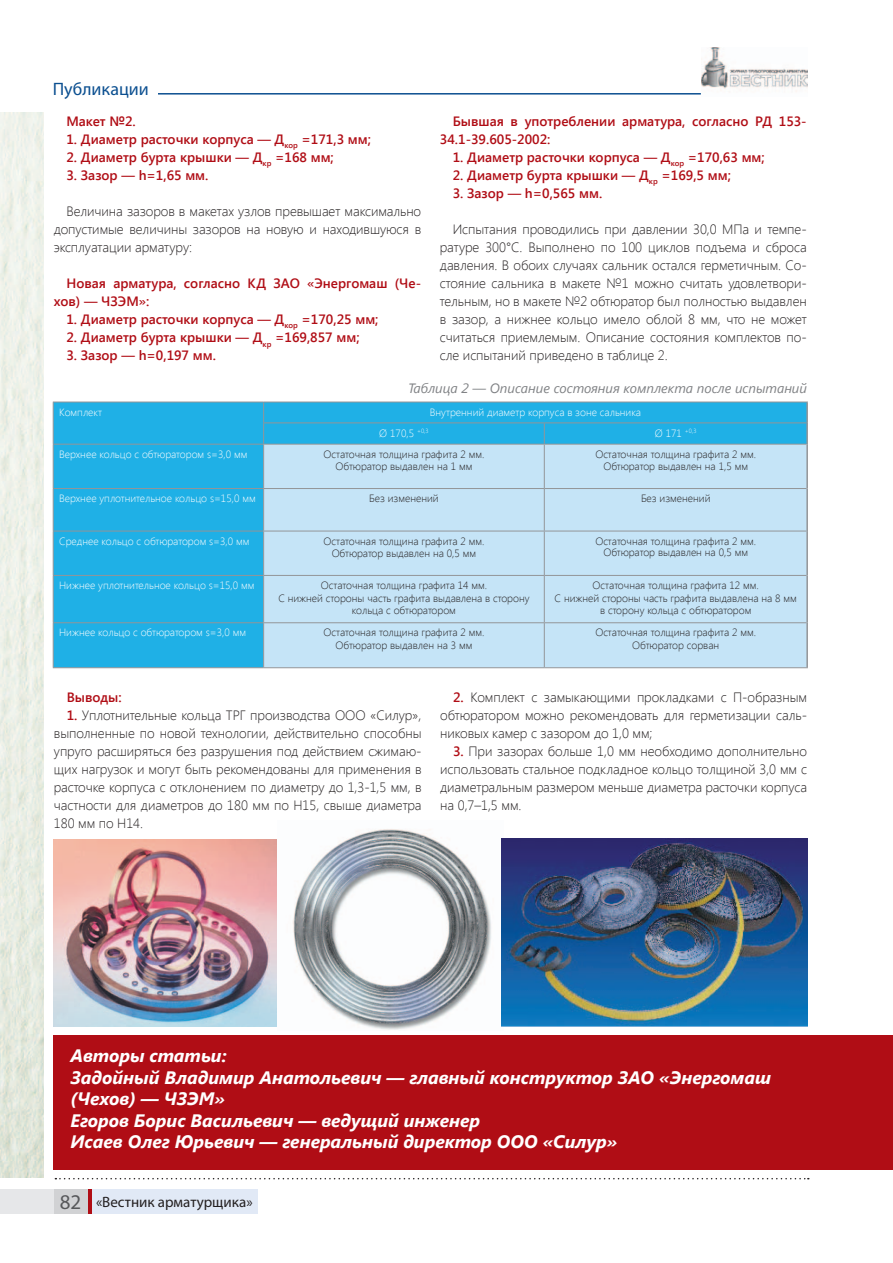
<style>
.page{position:relative;width:893px;height:1263px;background:#fff}
.page>*{position:absolute;margin:0;border:0;box-sizing:border-box;transform-origin:0 0}
.t1{font:italic 700 18px/21.6px "Segoe UI";color:#fff}
.t2{font:15px "Myriad Pro";color:#231f20}
.t3{font:300 13.5px/18px "Segoe UI";letter-spacing:-.005em;color:#231f20;text-align:justify}
.t4{font:600 13.5px/18px "Segoe UI";color:#b00d15}
.t5{font:italic 13.5px "Segoe UI";color:#808285}
.t6{font:300 10.5px/12.6px "Segoe UI";color:#231f20;text-align:center}
.t7{font:300 10.5px "Segoe UI";color:#fff}
.s1{font-weight:600;color:#b00d15}
.s2{font-size:21px;color:#57585a}
</style>
<div class="page">
<div style="left:0;top:1189px;width:117px;height:24px;background:#e6e7e9"></div>
<div style="left:91px;top:1189px;width:167px;height:24px;background:#e1e9f6"></div>
<div style="left:54px;top:1189px;width:34px;height:24px;background:#d1d2d4"></div>
<hr style="left:88px;top:1189px;width:3px;height:24px;background:#b00d15">
<img style="left:702px;top:47px;width:105px;height:45px">
<svg style="left:55px;top:1178px;width:754px;height:1px"></svg>
<div style="left:54px;top:403px;width:752px;height:264px;background:#1fb0e6"></div>
<div style="left:264px;top:445px;width:542px;height:222px;background:#c5e4f7"></div>
<hr style="left:544px;top:444px;width:1px;height:44px;background:#939598">
<hr style="left:544px;top:489px;width:1px;height:42px;background:#939598">
<hr style="left:806px;top:444px;width:2px;height:44px;background:#939598">
<hr style="left:806px;top:488px;width:2px;height:43px;background:#939598">
<hr style="left:264px;top:488px;width:280px;height:1px;background:#939598">
<hr style="left:544px;top:488px;width:262px;height:1px;background:#939598">
<hr style="left:544px;top:667px;width:264px;height:1px;background:#939598">
<hr style="left:544px;top:531px;width:262px;height:1px;background:#939598">
<hr style="left:544px;top:575px;width:262px;height:1px;background:#939598">
<hr style="left:544px;top:622px;width:262px;height:1px;background:#939598">
<hr style="left:806px;top:531px;width:2px;height:44px;background:#939598">
<hr style="left:806px;top:575px;width:2px;height:48px;background:#939598">
<hr style="left:806px;top:623px;width:2px;height:44px;background:#939598">
<hr style="left:264px;top:531px;width:280px;height:1px;background:#939598">
<hr style="left:544px;top:531px;width:1px;height:44px;background:#939598">
<hr style="left:264px;top:575px;width:280px;height:1px;background:#939598">
<hr style="left:544px;top:576px;width:1px;height:46px;background:#939598">
<hr style="left:264px;top:622px;width:280px;height:1px;background:#939598">
<hr style="left:544px;top:623px;width:1px;height:44px;background:#939598">
<hr style="left:264px;top:667px;width:280px;height:1px;background:#939598">
<hr style="left:53px;top:531px;width:1px;height:44px;background:#939598">
<hr style="left:53px;top:576px;width:1px;height:46px;background:#939598">
<hr style="left:53px;top:623px;width:1px;height:44px;background:#939598">
<hr style="left:263px;top:531px;width:1px;height:44px;background:#939598">
<hr style="left:263px;top:576px;width:1px;height:46px;background:#939598">
<hr style="left:263px;top:623px;width:1px;height:44px;background:#939598">
<hr style="left:53px;top:667px;width:211px;height:1px;background:#939598">
<hr style="left:53px;top:489px;width:1px;height:42px;background:#939598">
<hr style="left:263px;top:489px;width:1px;height:42px;background:#939598">
<hr style="left:53px;top:531px;width:211px;height:1px;background:#939598">
<hr style="left:53px;top:575px;width:211px;height:1px;background:#939598">
<hr style="left:53px;top:622px;width:211px;height:1px;background:#939598">
<hr style="left:53px;top:444px;width:1px;height:44px;background:#939598">
<hr style="left:263px;top:444px;width:1px;height:44px;background:#939598">
<hr style="left:53px;top:488px;width:211px;height:1px;background:#939598">
<hr style="left:806px;top:402px;width:2px;height:21px;background:#939598">
<hr style="left:264px;top:402px;width:280px;height:1px;background:#939598">
<hr style="left:544px;top:402px;width:264px;height:1px;background:#939598">
<hr style="left:53px;top:402px;width:211px;height:1px;background:#939598">
<svg style="left:53px;top:402px;width:1px;height:42px"></svg>
<hr style="left:53px;top:444px;width:211px;height:1px;background:#939598">
<hr style="left:263px;top:422px;width:281px;height:1px;background:#939598">
<svg style="left:263px;top:402px;width:1px;height:42px"></svg>
<hr style="left:264px;top:444px;width:280px;height:1px;background:#939598">
<hr style="left:544px;top:422px;width:262px;height:1px;background:#939598">
<svg style="left:544px;top:423px;width:1px;height:21px"></svg>
<hr style="left:544px;top:444px;width:262px;height:1px;background:#939598">
<hr style="left:806px;top:423px;width:2px;height:21px;background:#939598">
<div style="left:54px;top:1035px;width:839px;height:135px;background:#b00d15"></div>
<img style="left:0;top:113px;width:44px;height:1064px">
<hr style="left:158px;top:93px;width:543px;height:2px;background:#0b4f90">
<img style="left:53px;top:840px;width:224px;height:186px">
<img style="left:293px;top:829px;width:210px;height:201px">
<img style="left:502px;top:838px;width:306px;height:188px">
<p class="t4" style="left:66px;top:111px;width:71px">Макет №2.</p>
<p class="t4" style="left:66px;top:129px;width:306px">1. Диаметр расточки корпуса ― Д<sub>кор</sub> =171,3 мм;</p>
<p class="t4" style="left:66px;top:147px;width:269px">2. Диаметр бурта крышки ― Д<sub>кр</sub> =168 мм;</p>
<p class="t4" style="left:66px;top:165px;width:144px">3. Зазор ― h=1,65 мм.</p>
<p class="t3" style="left:54px;top:201px;width:369px;text-indent:13px">Величина зазоров в макетах узлов превышает максимально допустимые величины зазоров на новую и находившуюся в эксплуатации арматуру:</p>
<p class="t4" style="left:54px;top:273px;width:369px;text-indent:13px">Новая арматура, согласно КД ЗАО «Энергомаш (Че&shy;хов) ― ЧЗЭМ»:</p>
<p class="t4" style="left:66px;top:309px;width:314px">1. Диаметр расточки корпуса ― Д<sub>кор</sub> =170,25 мм;</p>
<p class="t4" style="left:66px;top:327px;width:295px">2. Диаметр бурта крышки ― Д<sub>кр</sub> =169,857 мм;</p>
<p class="t4" style="left:66px;top:345px;width:151px">3. Зазор ― h=0,197 мм.</p>
<p class="t4" style="left:440px;top:111px;width:368px;text-indent:13px">Бывшая в употреблении арматура, согласно РД 153-<br>34.1-39.605-2002:</p>
<p class="t4" style="left:453px;top:147px;width:314px">1. Диаметр расточки корпуса ― Д<sub>кор</sub> =170,63 мм;</p>
<p class="t4" style="left:453px;top:165px;width:280px">2. Диаметр бурта крышки ― Д<sub>кр</sub> =169,5 мм;</p>
<p class="t4" style="left:453px;top:183px;width:151px">3. Зазор ― h=0,565 мм.</p>
<p class="t3" style="left:440px;top:219px;width:368px;text-indent:13px">Испытания проводились при давлении 30,0 МПа и темпе&shy;ратуре 300°С. Выполнено по 100 циклов подъема и сброса давления. В обоих случаях сальник остался герметичным. Со&shy;стояние сальника в макете №1 можно считать удовлетвори&shy;тельным, но в макете №2 обтюратор был полностью выдавлен в зазор, а нижнее кольцо имело облой 8 мм, что не может считаться приемлемым. Описание состояния комплектов по&shy;сле испытаний приведено в таблице 2.</p>
<p class="t5" style="left:408px;top:379px;width:400px">Таблица 2 ― Описание состояния комплекта после испытаний</p>
<p class="t7" style="left:59px;top:404px;width:44px">Комплект</p>
<p class="t7" style="left:430px;top:404px;width:213px">Внутренний диаметр корпуса в зоне сальника</p>
<p class="t7" style="left:379px;top:425px;width:51px">Ø 170,5 <sup>+0,3</sup></p>
<p class="t7" style="left:655px;top:425px;width:43px">Ø 171 <sup>+0,3</sup></p>
<p class="t7" style="left:59px;top:446px;width:190px">Верхнее кольцо с обтюратором s=3,0 мм</p>
<p class="t6" style="left:324px;top:447px;width:162px">Остаточная толщина графита 2 мм.<br>Обтюратор выдавлен на 1 мм</p>
<p class="t6" style="left:595px;top:447px;width:162px">Остаточная толщина графита 2 мм.<br>Обтюратор выдавлен на 1,5 мм</p>
<p class="t7" style="left:59px;top:491px;width:198px">Верхнее уплотнительное кольцо s=15,0 мм</p>
<p class="t6" style="left:369px;top:491px;width:71px">Без изменений</p>
<p class="t6" style="left:641px;top:491px;width:71px">Без изменений</p>
<p class="t7" style="left:59px;top:533px;width:192px">Среднее кольцо с обтюратором s=3,0 мм</p>
<p class="t6" style="left:324px;top:534px;width:162px">Остаточная толщина графита 2 мм.<br>Обтюратор выдавлен на 0,5 мм</p>
<p class="t6" style="left:595px;top:534px;width:162px;line-height:11.7px">Остаточная толщина графита 2 мм.<br>Обтюратор выдавлен на 0,5 мм</p>
<p class="t7" style="left:59px;top:578px;width:197px">Нижнее уплотнительное кольцо s=15,0 мм</p>
<p class="t6" style="left:278px;top:578px;width:253px">Остаточная толщина графита 14 мм.<br>С нижней стороны часть графита выдавлена в сторону кольца с обтюратором</p>
<p class="t6" style="left:555px;top:578px;width:244px">Остаточная толщина графита 12 мм.<br>С нижней стороны часть графита выдавлена на 8 мм в сторону кольца с обтюратором</p>
<p class="t7" style="left:59px;top:625px;width:188px">Нижнее кольцо с обтюратором s=3,0 мм</p>
<p class="t6" style="left:324px;top:626px;width:162px">Остаточная толщина графита 2 мм.<br>Обтюратор выдавлен на 3 мм</p>
<p class="t6" style="left:595px;top:626px;width:162px">Остаточная толщина графита 2 мм.<br>Обтюратор сорван</p>
<p class="t4" style="left:67px;top:687px;width:57px">Выводы:</p>
<p class="t3" style="left:54px;top:705px;width:369px;text-indent:13px"><span class="s1">1.</span> Уплотнительные кольца ТРГ производства ООО «Силур», выполненные по новой технологии, действительно способны упруго расширяться без разрушения под действием сжимаю&shy;щих нагрузок и могут быть рекомендованы для применения в расточке корпуса с отклонением по диаметру до 1,3-1,5 мм, в частности для диаметров до 180 мм по Н15, свыше диаметра 180 мм по Н14.</p>
<p class="t3" style="left:440px;top:687px;width:368px;text-indent:13px"><span class="s1">2.</span> Комплект с замыкающими прокладками с П-образным обтюратором можно рекомендовать для герметизации саль&shy;никовых камер с зазором до 1,0 мм;</p>
<p class="t3" style="left:440px;top:741px;width:368px;text-indent:13px"><span class="s1">3.</span> При зазорах больше 1,0 мм необходимо дополнительно использовать стальное подкладное кольцо толщиной 3,0 мм с диаметральным размером меньше диаметра расточки корпуса на 0,7–1,5 мм.</p>
<h1 class="t1" style="left:70px;top:1044px;width:702px">Авторы статьи:<br>Задойный Владимир Анатольевич ― главный конструктор ЗАО «Энергомаш (Чехов) ― ЧЗЭМ»<br>Егоров Борис Васильевич ― ведущий инженер<br>Исаев Олег Юрьевич ― генеральный директор ООО «Силур»</h1>
<p class="t2" style="left:60px;top:1192px;width:194px"><span class="s2">82</span> «Вестник aрматурщика»</p>
</div>
